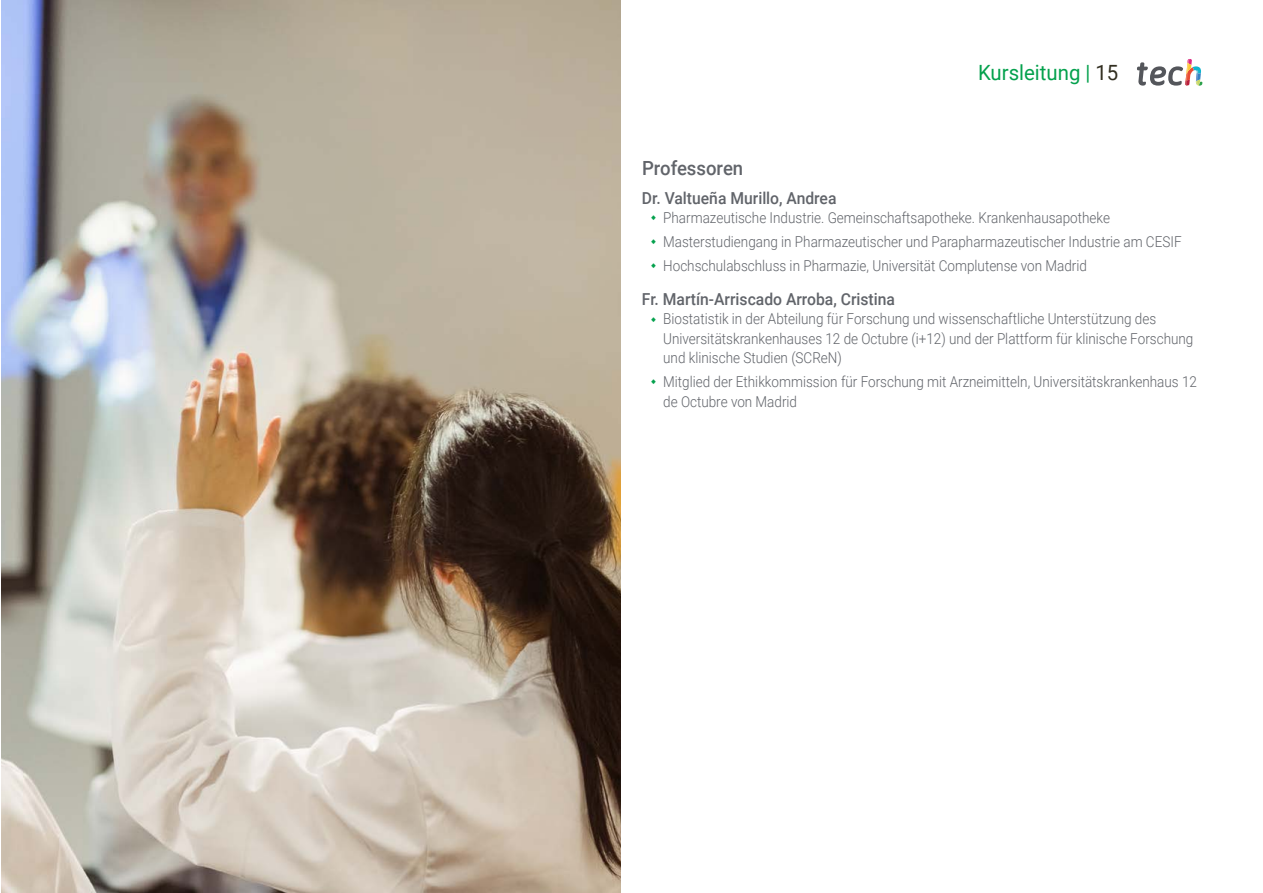
<style>
.page{position:relative;width:1263px;height:893px;background:#fff}
.page>*{position:absolute;margin:0;border:0;box-sizing:border-box;transform-origin:0 0}
.t1{font:21px "Roboto";color:#04a14d}
.t2{font:500 19.5px "Roboto";color:#61646a;scale:.95 1}
.t3{font:500 16.5px "Roboto";color:#61646a;scale:.95 1}
.t4{font:300 15px/19.5px "Roboto";color:#61646a;scale:.9 1}
.s1{color:#312e20}
</style>
<div class="page">
<svg style="left:1137px;top:59px;width:65px;height:27px"></svg>
<img style="left:1px;top:0;width:620px;height:893px">
<h1 class="t1" style="left:978px;top:57px;width:142px">Kursleitung | <span class="s1">15</span></h1>
<h2 class="t2" style="left:642px;top:154px;width:108px">Professoren</h2>
<p class="t3" style="left:642px;top:186px;width:206px">Dr. Valtueña Murillo, Andrea</p>
<p class="t4" style="left:663px;top:205px;width:577px;line-height:23.7px">Pharmazeutische Industrie. Gemeinschaftsapotheke. Krankenhausapotheke<br>Masterstudiengang in Pharmazeutischer und Parapharmazeutischer Industrie am CESIF<br>Hochschulabschluss in Pharmazie, Universität Complutense von Madrid</p>
<p class="t3" style="left:642px;top:287px;width:268px">Fr. Martín-Arriscado Arroba, Cristina</p>
<p class="t4" style="left:663px;top:309px;width:591px">Biostatistik in der Abteilung für Forschung und wissenschaftliche Unterstützung des<br>Universitätskrankenhauses 12 de Octubre (i+12) und der Plattform für klinische Forschung und klinische Studien (SCReN)</p>
<p class="t4" style="left:663px;top:371px;width:595px">Mitglied der Ethikkommission für Forschung mit Arzneimitteln, Universitätskrankenhaus 12 de Octubre von Madrid</p>
</div>
